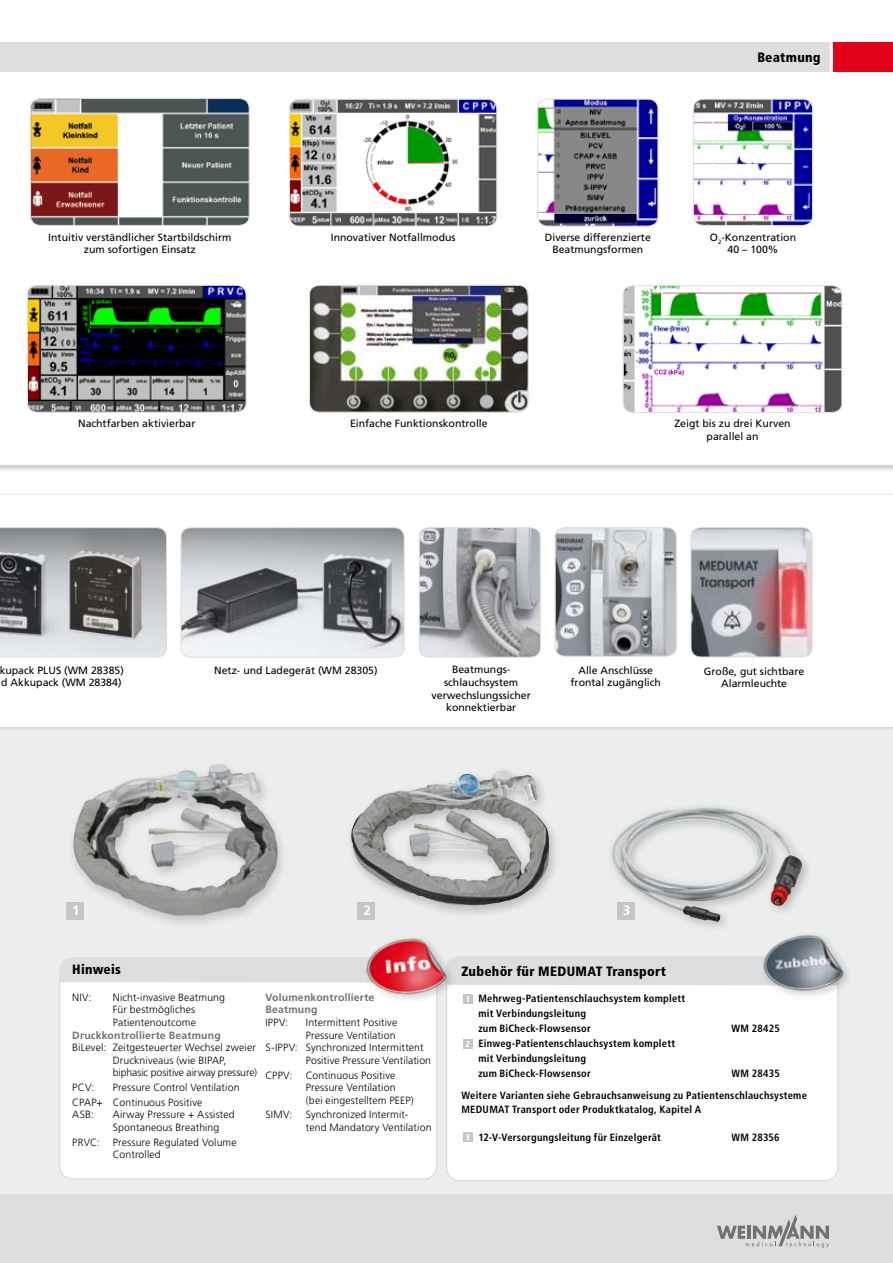
<style>
.page{position:relative;width:893px;height:1263px;background:#fff}
.page>*{position:absolute;margin:0;border:0;box-sizing:border-box;transform-origin:0 0}
.t1{font:900 condensed 13.5px "Frutiger LT";letter-spacing:.02em;color:#000}
.t2{font:700 13.5px "Frutiger LT";color:#fff}
.t3{font:300 10.5px/12.6px "Frutiger LT";letter-spacing:.01em;color:#000}
.t4{font:10.5px/12.6px "Frutiger LT";color:#000;text-align:center}
.t5{font:700 condensed 10.5px/15px "Frutiger LT";letter-spacing:.02em;color:#000}
.t6{font:700 10.5px/12.6px "Frutiger LT";letter-spacing:.02em;color:#707173}
.s1{font-stretch:normal;font-size:8.25px;color:#fff}
</style>
<div class="page">
<div style="left:0;top:718px;width:893px;height:545px;background:#eceded"></div>
<div style="left:833px;top:43px;width:60px;height:29px;background:#e2001a"></div>
<div style="left:0;top:43px;width:829px;height:29px;background:#dddedf"></div>
<div style="left:0;top:1195px;width:893px;height:68px;background:#dddedf"></div>
<svg style="left:717px;top:1215px;width:112px;height:33px"></svg>
<div style="left:344px;top:764px;width:216px;height:154px;background:#000;opacity:.22"></div>
<img style="left:351px;top:770px;width:169px;height:135px">
<div style="left:66px;top:758px;width:222px;height:171px;background:#000;opacity:.17"></div>
<img style="left:73px;top:764px;width:205px;height:152px">
<img style="left:612px;top:808px;width:192px;height:114px">
<div style="left:66px;top:902px;width:17px;height:17px;background:#c5c6c8"></div>
<div style="left:358px;top:902px;width:17px;height:17px;background:#c5c6c8"></div>
<div style="left:617px;top:902px;width:17px;height:17px;background:#c5c6c8"></div>
<div style="left:60px;top:967px;width:377px;height:212px;background:#fff;border-radius:14px"></div>
<div style="left:59px;top:967px;width:379px;height:213px;border:2px solid #dddedf;border-radius:14px"></div>
<div style="left:60px;top:957px;width:297px;height:26px;background:#dddedf"></div>
<div style="left:446px;top:959px;width:392px;height:222px;background:#fff;border-radius:14px"></div>
<div style="left:446px;top:958px;width:393px;height:223px;border:2px solid #dddedf;border-radius:14px"></div>
<div style="left:457px;top:956px;width:297px;height:29px;background:#dddedf"></div>
<div style="left:463px;top:994px;width:10px;height:9px;background:#c5c6c8"></div>
<div style="left:463px;top:1039px;width:10px;height:9px;background:#c5c6c8"></div>
<div style="left:463px;top:1132px;width:10px;height:10px;background:#c5c6c8"></div>
<img style="left:754px;top:935px;width:95px;height:68px">
<div style="left:0;top:68px;width:893px;height:664px;background:#fff"></div>
<img style="left:419px;top:529px;width:120px;height:128px">
<div style="left:419px;top:527px;width:122px;height:130px;border:1px solid #dddedf;border-radius:10px"></div>
<img style="left:555px;top:529px;width:120px;height:127px">
<div style="left:555px;top:527px;width:122px;height:129px;border:1px solid #dddedf;border-radius:10px"></div>
<img style="left:181px;top:529px;width:223px;height:128px">
<div style="left:181px;top:527px;width:223px;height:130px;border:1px solid #dddedf;border-radius:10px"></div>
<img style="left:691px;top:527px;width:121px;height:130px">
<div style="left:691px;top:527px;width:121px;height:130px;border:1px solid #dddedf;border-radius:10px"></div>
<img style="left:539px;top:99px;width:119px;height:127px">
<div style="left:537px;top:99px;width:121px;height:127px;border:1px solid #dddedf;border-radius:10px"></div>
<img style="left:32px;top:100px;width:217px;height:124px">
<div style="left:30px;top:98px;width:219px;height:128px;border:1px solid #dddedf;border-radius:10px"></div>
<img style="left:311px;top:285px;width:217px;height:127px">
<div style="left:309px;top:285px;width:219px;height:127px;border:1px solid #dddedf;border-radius:10px"></div>
<img style="left:27px;top:285px;width:219px;height:127px">
<div style="left:27px;top:285px;width:219px;height:127px;border:1px solid #dddedf;border-radius:10px"></div>
<img style="left:623px;top:287px;width:219px;height:124px">
<div style="left:623px;top:285px;width:219px;height:128px;border:1px solid #dddedf;border-radius:10px"></div>
<img style="left:291px;top:99px;width:206px;height:127px">
<div style="left:289px;top:99px;width:208px;height:127px;border:1px solid #dddedf;border-radius:10px"></div>
<img style="left:693px;top:99px;width:118px;height:125px">
<div style="left:693px;top:99px;width:120px;height:127px;border:1px solid #dddedf;border-radius:10px"></div>
<svg style="left:0;top:527px;width:167px;height:130px;background:#929395"></svg>
<div style="left:361px;top:933px;width:96px;height:72px;background:#000;opacity:.22"></div>
<img style="left:357px;top:933px;width:96px;height:74px">
<p class="t4" style="left:48px;top:231px;width:185px">Intuitiv verständlicher Startbildschirm zum sofortigen Einsatz</p>
<p class="t1" style="left:757px;top:50px;width:65px">Beatmung</p>
<p class="t4" style="left:331px;top:231px;width:126px">Innovativer Notfallmodus</p>
<p class="t4" style="left:710px;top:231px;width:88px">O<sub>2</sub>-Konzentration<br>40 – 100%</p>
<p class="t4" style="left:545px;top:231px;width:108px">Diverse differenzierte<br>Beatmungsformen</p>
<p class="t4" style="left:78px;top:417px;width:119px">Nachtfarben aktivierbar</p>
<p class="t4" style="left:350px;top:417px;width:139px">Einfache Funktionskontrolle</p>
<p class="t4" style="left:674px;top:417px;width:118px">Zeigt bis zu drei Kurven parallel an</p>
<p class="t4" style="left:0;top:664px;width:126px">kupack PLUS (WM 28385)</p>
<p class="t4" style="left:214px;top:664px;width:165px">Netz- und Ladegerät (WM 28305)</p>
<p class="t4" style="left:1px;top:676px;width:122px">d Akkupack (WM 28384)</p>
<p class="t4" style="left:432px;top:663px;width:101px">Beatmungs&shy;schlauchsystem verwechslungssicher konnektierbar</p>
<p class="t4" style="left:570px;top:664px;width:92px">Alle Anschlüsse frontal zugänglich</p>
<p class="t4" style="left:704px;top:665px;width:102px">Große, gut sichtbare<br>Alarmleuchte</p>
<p class="t2" style="left:72px;top:903px;width:9px">1</p>
<p class="t2" style="left:363px;top:903px;width:9px">2</p>
<p class="t2" style="left:623px;top:903px;width:9px">3</p>
<p class="t1" style="left:72px;top:961px;width:50px">Hinweis</p>
<p class="t3" style="left:72px;top:991px;width:21px">NIV:</p>
<p class="t3" style="left:113px;top:991px;width:114px">Nicht-invasive Beatmung<br>Für bestmögliches<br>Patientenoutcome</p>
<p class="t6" style="left:72px;top:1029px;width:150px">Druckkontrollierte Beatmung</p>
<p class="t3" style="left:113px;top:1041px;width:146px;text-indent:-40px">BiLevel: Zeitgesteuerter Wechsel zweier<br>Druckniveaus (wie BIPAP, biphasic positive airway pressure)</p>
<p class="t3" style="left:72px;top:1081px;width:24px">PCV:</p>
<p class="t3" style="left:72px;top:1080px;width:169px;line-height:14.7px;text-indent:40px">Pressure Control Ventilation<br>CPAP+ Continuous Positive</p>
<p class="t3" style="left:72px;top:1109px;width:23px">ASB:</p>
<p class="t3" style="left:113px;top:1109px;width:124px">Airway Pressure + Assisted<br>Spontaneous Breathing</p>
<p class="t3" style="left:113px;top:1136px;width:126px;text-indent:-40px">PRVC: Pressure Regulated Volume<br>Controlled</p>
<p class="t6" style="left:265px;top:991px;width:111px">Volumenkontrollierte<br>Beatmung</p>
<p class="t3" style="left:265px;top:1016px;width:24px">IPPV:</p>
<p class="t3" style="left:306px;top:1016px;width:93px">Intermittent Positive</p>
<p class="t3" style="left:306px;top:1029px;width:91px">Pressure Ventilation</p>
<p class="t3" style="left:265px;top:1041px;width:160px">S-IPPV: Synchronized Intermittent</p>
<p class="t3" style="left:306px;top:1054px;width:127px">Positive Pressure Ventilation</p>
<p class="t3" style="left:265px;top:1069px;width:29px">CPPV:</p>
<p class="t3" style="left:306px;top:1069px;width:109px">Continuous Positive<br>Pressure Ventilation (bei eingestelltem PEEP)</p>
<p class="t3" style="left:265px;top:1109px;width:28px">SIMV:</p>
<p class="t3" style="left:306px;top:1109px;width:127px">Synchronized Intermit&shy;tend Mandatory Ventilation</p>
<p class="t1" style="left:461px;top:963px;width:206px">Zubehör für MEDUMAT Transport</p>
<p class="t5" style="left:478px;top:991px;width:208px;text-indent:-13px"><span class="s1">1</span> Mehrweg-Patientenschlauchsystem komplett mit Verbindungsleitung<br>zum BiCheck-Flowsensor</p>
<p class="t5" style="left:731px;top:1021px;width:50px">WM 28425</p>
<p class="t5" style="left:478px;top:1036px;width:198px;text-indent:-13px"><span class="s1">2</span> Einweg-Patientenschlauchsystem komplett mit Verbindungsleitung<br>zum BiCheck-Flowsensor</p>
<p class="t5" style="left:461px;top:1063px;width:347px;line-height:22px;text-indent:270px">WM 28435<br>Weitere Varianten siehe Gebrauchsanweisung zu Patientenschlauchsysteme</p>
<p class="t5" style="left:461px;top:1102px;width:241px">MEDUMAT Transport oder Produktkatalog, Kapitel A</p>
<p class="t5" style="left:465px;top:1129px;width:197px"><span class="s1">3</span> 12-V-Versorgungsleitung für Einzelgerät</p>
<p class="t5" style="left:731px;top:1129px;width:50px">WM 28356</p>
</div>
